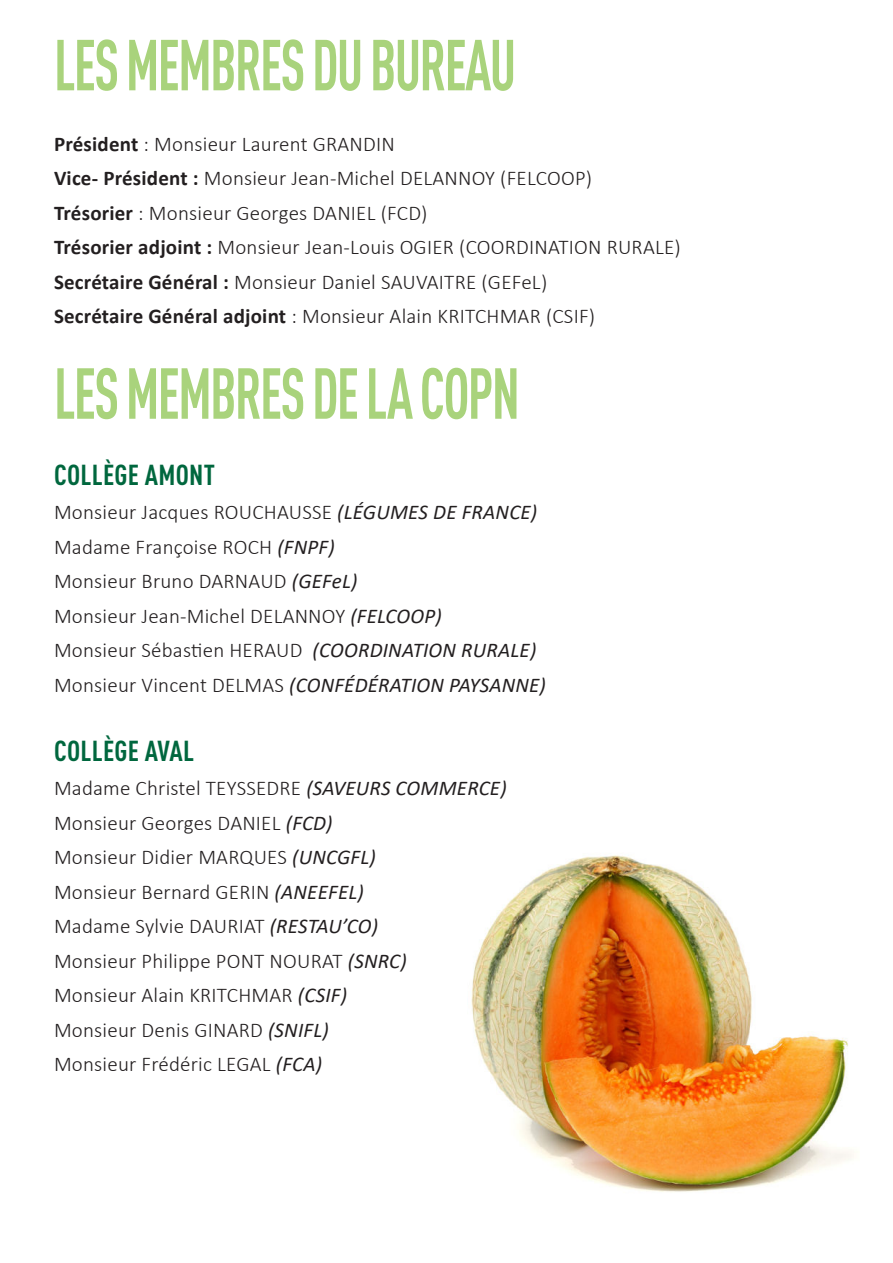
<style>
.page{position:relative;width:893px;height:1263px;background:#fff}
.page>*{position:absolute;margin:0;border:0;box-sizing:border-box;transform-origin:0 0}
.t1{font:700 condensed 70.95px "DIN Pro";letter-spacing:-.03em;color:#a9d37c;scale:.79 1}
.t2{font:700 condensed 28.5px "DIN Pro";letter-spacing:.01em;color:#00673e}
.t3{font:300 21px/34.5px "Calibri";letter-spacing:.01em;color:#231f20}
.s1{font-weight:700}
.s2{font-weight:400;font-style:italic}
</style>
<div class="page">
<img style="left:471px;top:855px;width:383px;height:337px">
<h1 class="t1" style="left:54px;top:27px;width:586px">LES MEMBRES DU BUREAU</h1>
<p class="t3" style="left:54px;top:126px;width:628px"><span class="s1">Président</span> : Monsieur Laurent GRANDIN<br><span class="s1">Vice- Président :</span> Monsieur Jean-Michel DELANNOY (FELCOOP)<br><span class="s1">Trésorier</span> : Monsieur Georges DANIEL (FCD)<br><span class="s1">Trésorier adjoint :</span> Monsieur Jean-Louis OGIER (COORDINATION RURALE)<br><span class="s1">Secrétaire Général :</span> Monsieur Daniel SAUVAITRE (GEFeL)<br><span class="s1">Secrétaire Général adjoint</span> : Monsieur Alain KRITCHMAR (CSIF)</p>
<h1 class="t1" style="left:54px;top:355px;width:591px">LES MEMBRES DE LA COPN</h1>
<h2 class="t2" style="left:54px;top:459px;width:162px">COLLÈGE AMONT</h2>
<p class="t3" style="left:54px;top:495px;width:493px">Monsieur Jacques ROUCHAUSSE <span class="s2">(LÉGUMES DE FRANCE)<br></span>Madame Françoise ROCH <span class="s2">(FNPF)<br></span>Monsieur Bruno DARNAUD <span class="s2">(GEFeL)<br></span>Monsieur Jean-Michel DELANNOY <span class="s2">(FELCOOP)<br></span>Monsieur Sébastien HERAUD <span class="s2">(COORDINATION RURALE)<br></span>Monsieur Vincent DELMAS <span class="s2">(CONFÉDÉRATION PAYSANNE)</span></p>
<h2 class="t2" style="left:54px;top:735px;width:141px">COLLÈGE AVAL</h2>
<p class="t3" style="left:54px;top:771px;width:454px">Madame Christel TEYSSEDRE <span class="s2">(SAVEURS COMMERCE)<br></span>Monsieur Georges DANIEL <span class="s2">(FCD)<br></span>Monsieur Didier MARQUES <span class="s2">(UNCGFL)<br></span>Monsieur Bernard GERIN <span class="s2">(ANEEFEL)<br></span>Madame Sylvie DAURIAT <span class="s2">(RESTAU’CO)<br></span>Monsieur Philippe PONT NOURAT <span class="s2">(SNRC)<br></span>Monsieur Alain KRITCHMAR <span class="s2">(CSIF)<br></span>Monsieur Denis GINARD <span class="s2">(SNIFL)<br></span>Monsieur Frédéric LEGAL <span class="s2">(FCA)</span></p>
</div>
